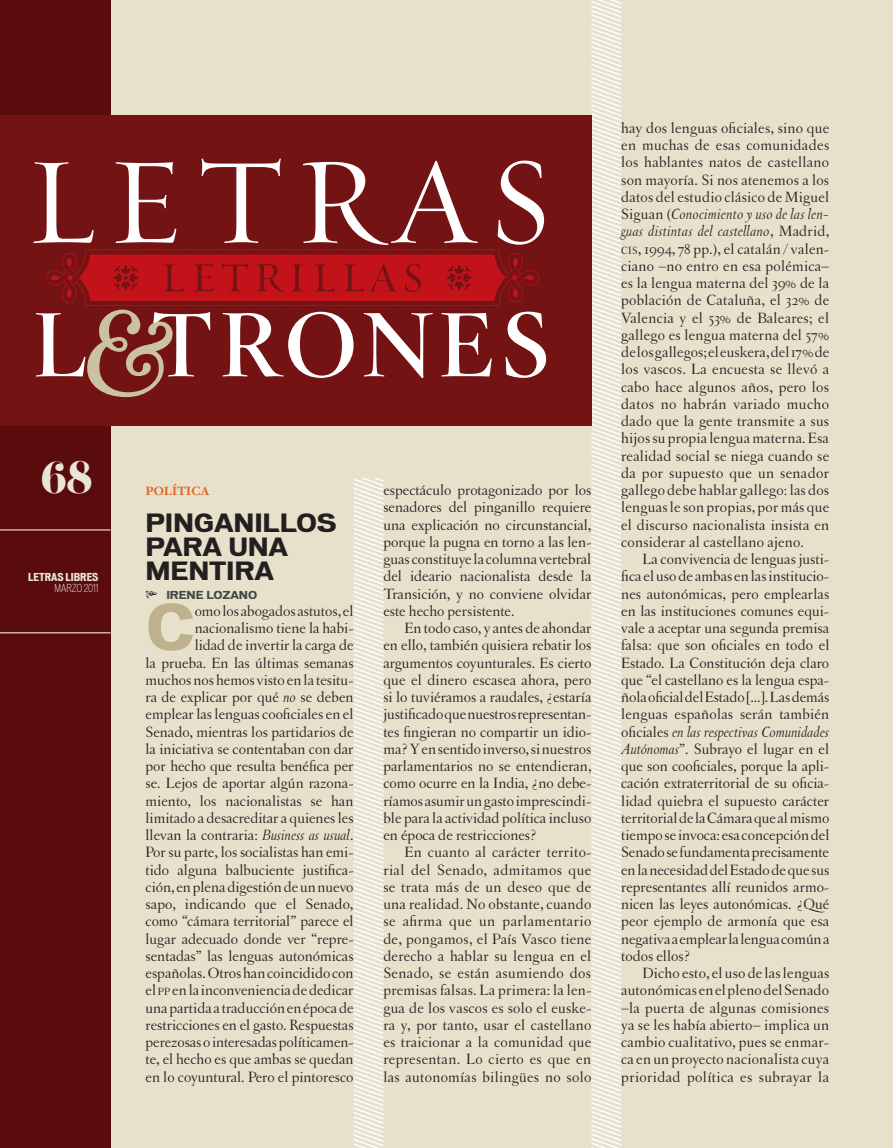
<style>
.page{position:relative;width:893px;height:1148px;background:#e7e1cb}
.page>*{position:absolute;margin:0;border:0;box-sizing:border-box;transform-origin:0 0}
.t1{font:700 60.6px "Vonnes";color:#beb28e}
.t2{font:39px "Eloquent JF";color:#e9e5d7}
.t3{font:700 24px/24px "Vonnes";letter-spacing:-.01em;color:#231f20}
.t4{font:15.75px/17.2px "Letras Oldstyle";color:#231f20;text-align:justify}
.t5{font:700 12px "Hoefler Txt";letter-spacing:-.01em;color:#e45e24}
.t6{font:700 expanded 10.5px "Vonnes";color:#e9e5d7}
.t7{font:700 10.5px "Vonnes";letter-spacing:-.01em;color:#454846}
.t8{font:300 condensed 10.5px "Vonnes";color:#e9e5d7}
.s1{font-style:italic}
.s2{font-size:10.95px}
</style>
<div class="page">
<div style="left:0;top:0;width:110px;height:1148px;background:#5a0c0d"></div>
<svg style="left:354px;top:478px;width:29px;height:670px"></svg>
<svg style="left:591px;top:0;width:30px;height:1148px"></svg>
<div style="left:0;top:115px;width:591px;height:311px;background:#741314"></div>
<svg style="left:33px;top:158px;width:511px;height:87px"></svg>
<svg style="left:36px;top:249px;width:510px;height:148px"></svg>
<hr style="left:0;top:530px;width:111px;height:1px;background:#fff">
<hr style="left:0;top:632px;width:111px;height:1px;background:#fff">
<h2 class="t2" style="left:41px;top:452px;width:53px">68</h2>
<p class="t6" style="left:28px;top:571px;width:72px">LETRAS LIBRES</p>
<p class="t8" style="left:55px;top:581px;width:45px">MARZO 2011</p>
<p class="t5" style="left:146px;top:483px;width:66px">POLÍTICA</p>
<h3 class="t3" style="left:146px;top:511px;width:192px">PINGANILLOS<br>PARA UNA<br>MENTIRA</h3>
<p class="t7" style="left:166px;top:588px;width:92px">IRENE LOZANO</p>
<h1 class="t1" style="left:146px;top:591px;width:51px">C</h1>
<p class="t4" style="left:146px;top:602px;width:210px;text-align:right">omo los abogados astutos, el nacionalismo tiene la habi-<br>lidad de invertir la carga de<br>la prueba. En las últimas semanas muchos nos hemos visto en la tesitu&shy;ra de explicar por qué <span class="s1">no</span> se deben emplear las lenguas cooficiales en el Senado, mientras los partidarios de la iniciativa se contentaban con dar por hecho que resulta benéfica per se. Lejos de aportar algún razona&shy;miento, los nacionalistas se han limitado a desacreditar a quienes les llevan la contraria: <span class="s1">Business as usual</span>.<br>Por su parte, los socialistas han emi&shy;tido alguna balbuciente justifica&shy;ción, en plena digestión de un nuevo sapo, indicando que el Senado, como “cámara territorial” parece el lugar adecuado donde ver “repre&shy;sentadas” las lenguas autonómicas españolas. Otros han coincidido con el <span class="s2">pp</span> en la inconveniencia de dedicar una partida a traducción en época de restricciones en el gasto. Respuestas perezosas o interesadas políticamen&shy;te, el hecho es que ambas se quedan en lo coyuntural. Pero el pintoresco</p>
<p class="t4" style="left:383px;top:481px;width:210px">espectáculo protagonizado por los senadores del pinganillo requiere una explicación no circunstancial, porque la pugna en torno a las len&shy;guas constituye la columna vertebral del ideario nacionalista desde la Transición, y no conviene olvidar este hecho persistente.</p>
<p class="t4" style="left:383px;top:619px;width:210px;text-indent:21px">En todo caso, y antes de ahondar en ello, también quisiera rebatir los argumentos coyunturales. Es cierto que el dinero escasea ahora, pero si lo tuviéramos a raudales, ¿estaría justificado que nuestros representan&shy;tes fingieran no compartir un idio&shy;ma? Y en sentido inverso, si nuestros parlamentarios no se entendieran, como ocurre en la India, ¿no debe&shy;ríamos asumir un gasto imprescindi&shy;ble para la actividad política incluso en época de restricciones?</p>
<p class="t4" style="left:383px;top:844px;width:210px;text-indent:21px">En cuanto al carácter territo&shy;rial del Senado, admitamos que se trata más de un deseo que de una realidad. No obstante, cuando se afirma que un parlamentario de, pongamos, el País Vasco tiene derecho a hablar su lengua en el Senado, se están asumiendo dos premisas falsas. La primera: la len&shy;gua de los vascos es solo el euske&shy;ra y, por tanto, usar el castellano es traicionar a la comunidad que representan. Lo cierto es que en las autonomías bilingües no solo</p>
<p class="t4" style="left:621px;top:119px;width:210px">hay dos lenguas oficiales, sino que en muchas de esas comunidades los hablantes natos de castellano son mayoría. Si nos atenemos a los datos del estudio clásico de Miguel Siguan (<span class="s1">Conocimiento y uso de las len&shy;guas distintas del castellano</span>, Madrid, <span class="s2">cis</span>, 1994, 78 pp.), el catalán / valen&shy;ciano –no entro en esa polémica– es la lengua materna del 39% de la población de Cataluña, el 32% de Valencia y el 53% de Baleares; el gallego es lengua materna del 57% de los gallegos; el euskera, del 17% de los vascos. La encuesta se llevó a cabo hace algunos años, pero los datos no habrán variado mucho dado que la gente transmite a sus hijos su propia lengua materna. Esa realidad social se niega cuando se da por supuesto que un senador gallego debe hablar gallego: las dos lenguas le son propias, por más que el discurso nacionalista insista en considerar al castellano ajeno.</p>
<p class="t4" style="left:621px;top:550px;width:210px;text-indent:21px">La convivencia de lenguas justi&shy;fica el uso de ambas en las institucio&shy;nes autonómicas, pero emplearlas en las instituciones comunes equi&shy;vale a aceptar una segunda premisa falsa: que son oficiales en todo el Estado. La Constitución deja claro que “el castellano es la lengua espa&shy;ñola oficial del Estado [...]. Las demás lenguas españolas serán también oficiales <span class="s1">en las respectivas Comunidades Autónomas</span>”. Subrayo el lugar en el que son cooficiales, porque la apli&shy;cación extraterritorial de su oficia&shy;lidad quiebra el supuesto carácter territorial de la Cámara que al mismo tiempo se invoca: esa concepción del Senado se fundamenta precisamente en la necesidad del Estado de que sus representantes allí reunidos armo&shy;nicen las leyes autonómicas. ¿Qué peor ejemplo de armonía que esa negativa a emplear la lengua común a todos ellos?</p>
<p class="t4" style="left:621px;top:964px;width:210px;text-indent:21px">Dicho esto, el uso de las lenguas autonómicas en el pleno del Senado –la puerta de algunas comisiones ya se les había abierto– implica un cambio cualitativo, pues se enmar&shy;ca en un proyecto nacionalista cuya prioridad política es subrayar la</p>
</div>
